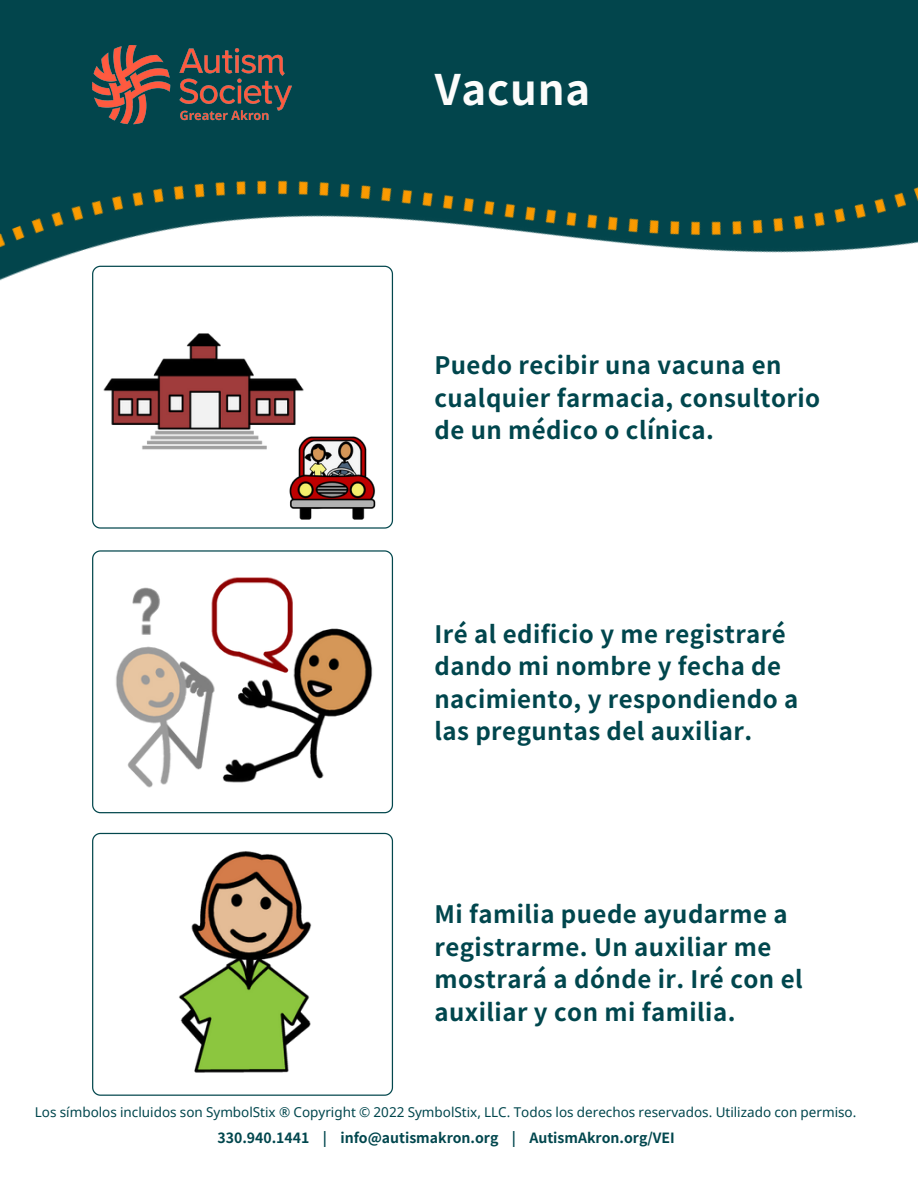
<style>
.page{position:relative;width:918px;height:1188px;background:#fff}
.page>*{position:absolute;margin:0;border:0;box-sizing:border-box;transform-origin:0 0}
.t1{font:700 42px "Noto Sans JP";letter-spacing:.02em;color:#fcfcfb}
.t2{font:700 24px/32.7px "Noto Sans JP";letter-spacing:.02em;color:#00464d}
.t3{font:700 14.1px "Noto Sans JP";color:#00464d}
.t4{font:13.5px "Noto Sans";color:#00464d}
</style>
<div class="page">
<img style="left:0;top:0;width:918px;height:569px">
<svg style="left:92px;top:266px;width:301px;height:263px"></svg>
<svg style="left:92px;top:550px;width:301px;height:263px"></svg>
<svg style="left:92px;top:833px;width:301px;height:263px"></svg>
<img style="left:111px;top:569px;width:264px;height:224px">
<img style="left:111px;top:849px;width:267px;height:227px">
<img style="left:102px;top:303px;width:204px;height:174px">
<img style="left:284px;top:435px;width:100px;height:86px">
<img style="left:92px;top:46px;width:199px;height:78px">
<p class="t1" style="left:435px;top:56px;width:157px">Vacuna</p>
<p class="t2" style="left:434px;top:347px;width:387px">Puedo recibir una vacuna en cualquier farmacia, consultorio de un médico o clínica.</p>
<p class="t2" style="left:434px;top:616px;width:353px">Iré al edificio y me registraré dando mi nombre y fecha de</p>
<p class="t2" style="left:434px;top:681px;width:366px">nacimiento, y respondiendo a las preguntas del auxiliar.</p>
<p class="t2" style="left:434px;top:896px;width:370px">Mi familia puede ayudarme a registrarme. Un auxiliar me mostrará a dónde ir. Iré con el auxiliar y con mi familia.</p>
<p class="t4" style="left:35px;top:1103px;width:823px">Los símbolos incluidos son SymbolStix ® Copyright © 2022 SymbolStix, LLC. Todos los derechos reservados. Utilizado con permiso.</p>
<p class="t3" style="left:217px;top:1130px;width:459px">330.940.1441 | info@autismakron.org | AutismAkron.org/VEI</p>
</div>
